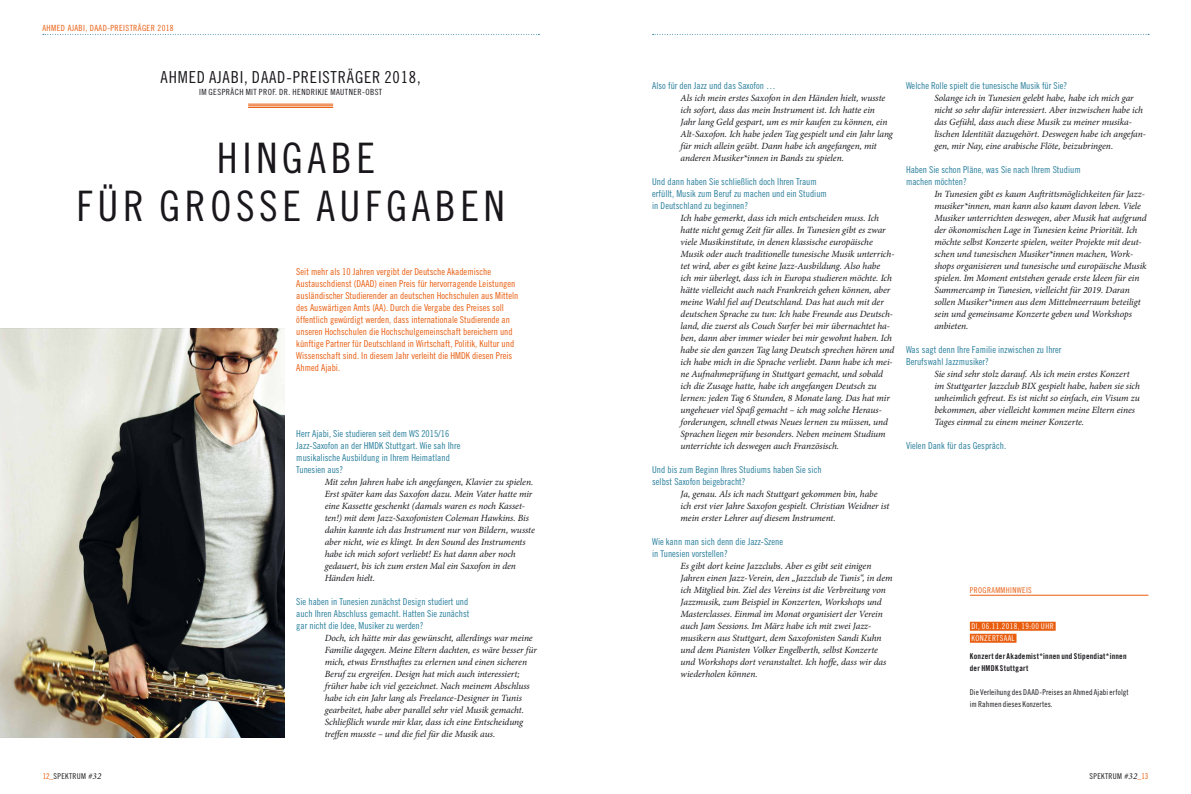
<style>
.page{position:relative;width:1191px;height:794px;background:#fff}
.page>*{position:absolute;margin:0;border:0;box-sizing:border-box;transform-origin:0 0}
.t1{font:42px/48px "Trade Gothic Cond Eighteen";letter-spacing:.11em;color:#1a171c;text-align:center}
.t2{font:16.5px "Trade Gothic Cond Eighteen";letter-spacing:.05em;color:#1a171c}
.t3{font:italic 9.5px/12px "Minion Pro";letter-spacing:-.005em;color:#1a171c}
.t4{font:9.5px/12px "Trade Gothic Cond Eighteen";color:#297f9c}
.t5{font:9.5px/12px "Trade Gothic Cond Eighteen";color:#e95d0f}
.t6{font:8.5px "Trade Gothic Cond Eighteen";letter-spacing:.05em;color:#1a171c}
.t7{font:8.5px "Trade Gothic Cond Eighteen";letter-spacing:.04em;color:#e95d0f}
.t8{font:8px/12px "Trade Gothic Cond Eighteen";letter-spacing:.015em;color:#1a171c}
.t9{font:8px/12px "Trade Gothic Bold Cond Twenty";letter-spacing:.03em;color:#1a171c}
.t10{font:8px/12px "Trade Gothic Cond Eighteen";letter-spacing:.05em;color:#fff}
.t11{font:8px "Trade Gothic Cond Eighteen";letter-spacing:.04em;color:#1a171c}
.t12{font:8px "Trade Gothic Cond Eighteen";letter-spacing:.05em;color:#e95d0f}
.s1{color:#e95d0f}
.s2{font-family:"Trade Gothic LT Pro Bd Cn 20";color:#e95d0f}
.s3{font-family:"Minion Pro";font-style:italic;font-size:9px}
</style>
<div class="page">
<svg style="left:652px;top:34px;width:497px;height:1px"></svg>
<svg style="left:43px;top:34px;width:496px;height:1px"></svg>
<img style="left:0;top:329px;width:285px;height:408px">
<hr style="left:248px;top:104px;width:85px;height:1px;background:#e95d0f">
<hr style="left:248px;top:105px;width:85px;height:1px;background:#e95d0f">
<hr style="left:248px;top:107px;width:85px;height:1px;background:#e95d0f">
<hr style="left:970px;top:595px;width:178px;height:1px;background:#e95d0f">
<div style="left:970px;top:622px;width:85px;height:9px;background:#e95d0f"></div>
<div style="left:970px;top:634px;width:46px;height:9px;background:#e95d0f"></div>
<p class="t7" style="left:43px;top:23px;width:133px">AHMED AJABI, DAAD-PREISTRÄGER 2018</p>
<h2 class="t2" style="left:161px;top:67px;width:261px">AHMED AJABI, DAAD-PREISTRÄGER 2018,</h2>
<p class="t6" style="left:199px;top:87px;width:185px">IM GESPRÄCH MIT PROF. DR. HENDRIKJE MAUTNER-OBST</p>
<h1 class="t1" style="left:77px;top:134px;width:430px">HINGABE<br>FÜR GROSSE AUFGABEN</h1>
<p class="t5" style="left:296px;top:266px;width:224px">Seit mehr als 10 Jahren vergibt der Deutsche Akademische Austauschdienst (DAAD) einen Preis für hervorragende Leistungen ausländischer Studierender an deutschen Hochschulen aus Mitteln des Auswärtigen Amts (AA). Durch die Vergabe des Preises soll öffentlich gewürdigt werden, dass internationale Studierende an unseren Hochschulen die Hochschulgemeinschaft bereichern und künftige Partner für Deutschland in Wirtschaft, Politik, Kultur und Wissenschaft sind. In diesem Jahr verleiht die HMDK diesen Preis Ahmed Ajabi.</p>
<p class="t4" style="left:296px;top:428px;width:166px">Herr Ajabi, Sie studieren seit dem WS 2015/16<br>Jazz-Saxofon an der HMDK Stuttgart. Wie sah Ihre musikalische Ausbildung in Ihrem Heimatland Tunesien aus?</p>
<p class="t3" style="left:325px;top:476px;width:212px">Mit zehn Jahren habe ich angefangen, Klavier zu spielen.<br>Erst später kam das Saxofon dazu. Mein Vater hatte mir eine Kassette geschenkt (damals waren es noch Kasset&shy;ten!) mit dem Jazz-Saxofonisten Coleman Hawkins. Bis dahin kannte ich das Instrument nur von Bildern, wusste aber nicht, wie es klingt. In den Sound des Instruments habe ich mich sofort verliebt! Es hat dann aber noch gedauert, bis ich zum ersten Mal ein Saxofon in den Händen hielt.</p>
<p class="t4" style="left:296px;top:596px;width:175px;text-align:justify">Sie haben in Tunesien zunächst Design studiert und auch Ihren Abschluss gemacht. Hatten Sie zunächst gar nicht die Idee, Musiker zu werden?</p>
<p class="t3" style="left:325px;top:632px;width:214px">Doch, ich hätte mir das gewünscht, allerdings war meine Familie dagegen. Meine Eltern dachten, es wäre besser für mich, etwas Ernsthaftes zu erlernen und einen sicheren Beruf zu ergreifen. Design hat mich auch interessiert; früher habe ich viel gezeichnet. Nach meinem Abschluss habe ich ein Jahr lang als Freelance-Designer in Tunis gearbeitet, habe aber parallel sehr viel Musik gemacht.<br>Schließlich wurde mir klar, dass ich eine Entscheidung treffen musste – und die fiel für die Musik aus.</p>
<p class="t4" style="left:652px;top:80px;width:125px">Also für den Jazz und das Saxofon …</p>
<p class="t3" style="left:680px;top:92px;width:214px">Als ich mein erstes Saxofon in den Händen hielt, wusste ich sofort, dass das mein Instrument ist. Ich hatte ein<br>Jahr lang Geld gespart, um es mir kaufen zu können, ein Alt-Saxofon. Ich habe jeden Tag gespielt und ein Jahr lang für mich allein geübt. Dann habe ich angefangen, mit anderen Musiker*innen in Bands zu spielen.</p>
<p class="t4" style="left:652px;top:176px;width:176px">Und dann haben Sie schließlich doch Ihren Traum erfüllt, Musik zum Beruf zu machen und ein Studium in Deutschland zu beginnen?</p>
<p class="t3" style="left:680px;top:212px;width:215px">Ich habe gemerkt, dass ich mich entscheiden muss. Ich hatte nicht genug Zeit für alles. In Tunesien gibt es zwar viele Musikinstitute, in denen klassische europäische Musik oder auch traditionelle tunesische Musik unterrich&shy;tet wird, aber es gibt keine Jazz-Ausbildung. Also habe<br>ich mir überlegt, dass ich in Europa studieren möchte. Ich hätte vielleicht auch nach Frankreich gehen können, aber meine Wahl fiel auf Deutschland. Das hat auch mit der deutschen Sprache zu tun: Ich habe Freunde aus Deutsch&shy;land, die zuerst als Couch Surfer bei mir übernachtet ha&shy;ben, dann aber immer wieder bei mir gewohnt haben. Ich habe sie den ganzen Tag lang Deutsch sprechen hören und ich habe mich in die Sprache verliebt. Dann habe ich mei&shy;ne Aufnahmeprüfung in Stuttgart gemacht, und sobald ich die Zusage hatte, habe ich angefangen Deutsch zu lernen: jeden Tag 6 Stunden, 8 Monate lang. Das hat mir ungeheuer viel Spaß gemacht – ich mag solche Heraus&shy;forderungen, schnell etwas Neues lernen zu müssen, und Sprachen liegen mir besonders. Neben meinem Studium unterrichte ich deswegen auch Französisch.</p>
<p class="t4" style="left:652px;top:463px;width:171px">Und bis zum Beginn Ihres Studiums haben Sie sich selbst Saxofon beigebracht?</p>
<p class="t3" style="left:680px;top:488px;width:210px">Ja, genau. Als ich nach Stuttgart gekommen bin, habe ich erst vier Jahre Saxofon gespielt. Christian Weidner ist mein erster Lehrer auf diesem Instrument.</p>
<p class="t4" style="left:652px;top:535px;width:132px">Wie kann man sich denn die Jazz-Szene in Tunesien vorstellen?</p>
<p class="t3" style="left:680px;top:560px;width:214px">Es gibt dort keine Jazzclubs. Aber es gibt seit einigen Jahren einen Jazz-Verein, den „Jazzclub de Tunis“, in dem ich Mitglied bin. Ziel des Vereins ist die Verbreitung von Jazzmusik, zum Beispiel in Konzerten, Workshops und Masterclasses. Einmal im Monat organisiert der Verein auch Jam Sessions. Im März habe ich mit zwei Jazz&shy;musikern aus Stuttgart, dem Saxofonisten Sandi Kuhn und dem Pianisten Volker Engelberth, selbst Konzerte und Workshops dort veranstaltet. Ich hoffe, dass wir das wiederholen können.</p>
<p class="t4" style="left:906px;top:79px;width:163px">Welche Rolle spielt die tunesische Musik für Sie?</p>
<p class="t3" style="left:934px;top:92px;width:213px">Solange ich in Tunesien gelebt habe, habe ich mich gar nicht so sehr dafür interessiert. Aber inzwischen habe ich das Gefühl, dass auch diese Musik zu meiner musika&shy;lischen Identität dazugehört. Deswegen habe ich angefan&shy;gen, mir Nay, eine arabische Flöte, beizubringen.</p>
<p class="t4" style="left:906px;top:163px;width:176px">Haben Sie schon Pläne, was Sie nach Ihrem Studium machen möchten?</p>
<p class="t3" style="left:934px;top:188px;width:214px">In Tunesien gibt es kaum Auftrittsmöglichkeiten für Jazz&shy;musiker*innen, man kann also kaum davon leben. Viele Musiker unterrichten deswegen, aber Musik hat aufgrund der ökonomischen Lage in Tunesien keine Priorität. Ich möchte selbst Konzerte spielen, weiter Projekte mit deut&shy;schen und tunesischen Musiker*innen machen, Work&shy;shops organisieren und tunesische und europäische Musik spielen. Im Moment entstehen gerade erste Ideen für ein Summercamp in Tunesien, vielleicht für 2019. Daran sollen Musiker*innen aus dem Mittelmeerraum beteiligt sein und gemeinsame Konzerte geben und Workshops anbieten.</p>
<p class="t4" style="left:906px;top:343px;width:157px">Was sagt denn Ihre Familie inzwischen zu Ihrer<br>Berufswahl Jazzmusiker?</p>
<p class="t3" style="left:934px;top:368px;width:207px">Sie sind sehr stolz darauf. Als ich mein erstes Konzert im Stuttgarter Jazzclub BIX gespielt habe, haben sie sich unheimlich gefreut. Es ist nicht so einfach, ein Visum zu bekommen, aber vielleicht kommen meine Eltern eines Tages einmal zu einem meiner Konzerte.</p>
<p class="t4" style="left:906px;top:439px;width:102px">Vielen Dank für das Gespräch.</p>
<p class="t12" style="left:970px;top:585px;width:63px">PROGRAMMHINWEIS</p>
<p class="t10" style="left:971px;top:620px;width:84px">DI, 06.11.2018, 19:00 UHR<br>KONZERTSAAL</p>
<p class="t9" style="left:970px;top:650px;width:158px">Konzert der Akademist*innen und Stipendiat*innen der HMDK Stuttgart</p>
<p class="t8" style="left:970px;top:686px;width:160px">Die Verleihung des DAAD-Preises an Ahmed Ajabi erfolgt im Rahmen dieses Konzertes.</p>
<p class="t11" style="left:43px;top:771px;width:60px"><span class="s1">12</span><span class="s2">_</span>SPEKTRUM <span class="s3">#32</span></p>
<p class="t11" style="left:1089px;top:771px;width:60px">SPEKTRUM <span class="s3">#32</span><span class="s2">_</span><span class="s1">13</span></p>
</div>
